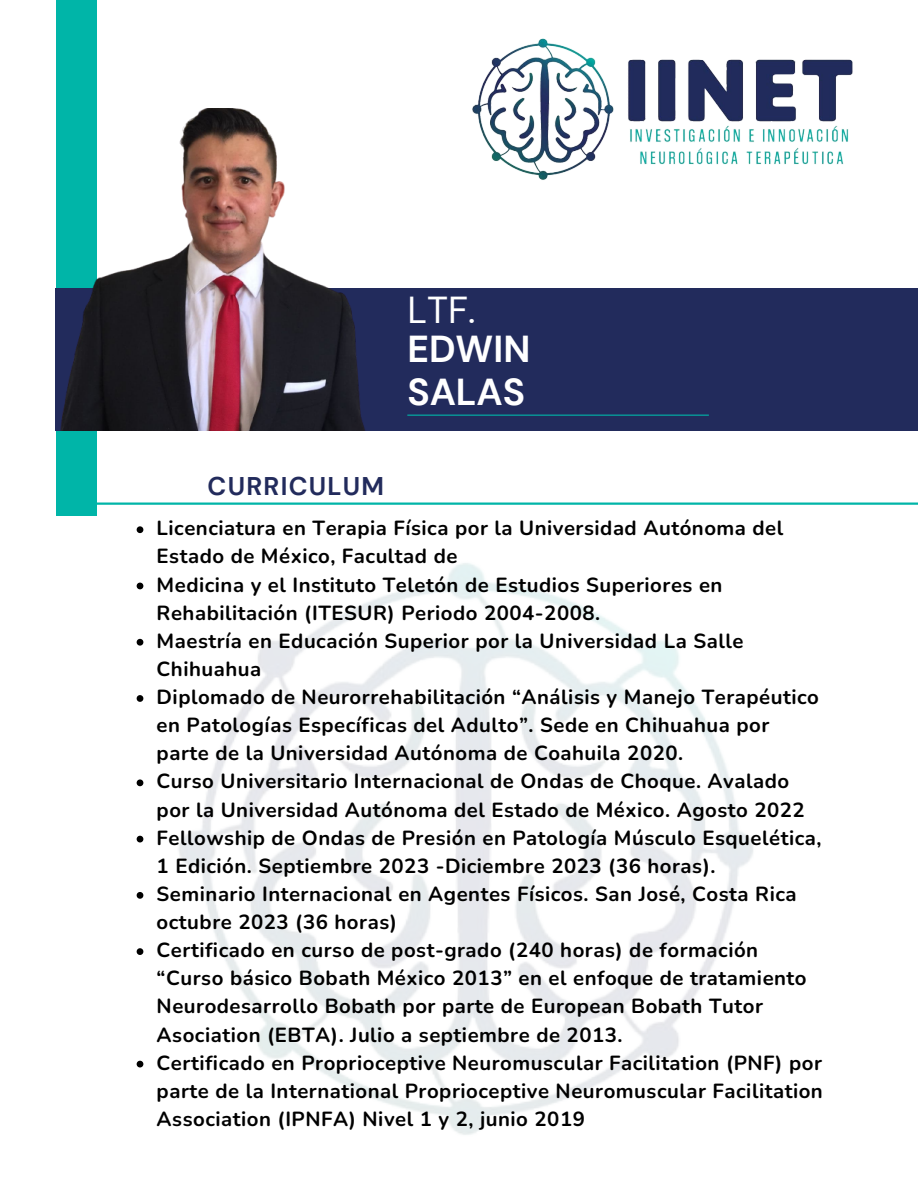
<style>
.page{position:relative;width:918px;height:1188px;background:#fff}
.page>*{position:absolute;margin:0;border:0;box-sizing:border-box;transform-origin:0 0}
.t1{font:700 37.5px/42.8px "DM Sans";color:#fff}
.t2{font:37.5px "DM Sans";color:#fff}
.t3{font:700 25.5px "DM Sans";letter-spacing:.05em;color:#222b5c}
.t4{font:700 20.4px/28.2px "Nunito";letter-spacing:.025em;color:#000}
</style>
<div class="page">
<div style="left:56px;top:0;width:41px;height:516px;background:#00b5a8"></div>
<div style="left:55px;top:288px;width:863px;height:143px;background:#222b5c"></div>
<hr style="left:407px;top:415px;width:302px;height:1px;background:#00b5a8">
<img style="left:136px;top:528px;width:617px;height:607px">
<hr style="left:76px;top:503px;width:842px;height:2px;background:#00b5a8">
<img style="left:472px;top:38px;width:381px;height:142px">
<svg style="left:137px;top:526px;width:6px;height:7px"></svg>
<svg style="left:137px;top:583px;width:6px;height:6px"></svg>
<svg style="left:137px;top:639px;width:6px;height:7px"></svg>
<svg style="left:137px;top:695px;width:6px;height:7px"></svg>
<svg style="left:137px;top:779px;width:6px;height:7px"></svg>
<svg style="left:137px;top:836px;width:6px;height:6px"></svg>
<svg style="left:137px;top:892px;width:6px;height:7px"></svg>
<svg style="left:137px;top:948px;width:6px;height:7px"></svg>
<svg style="left:137px;top:1061px;width:6px;height:6px"></svg>
<img style="left:60px;top:109px;width:305px;height:322px">
<p class="t2" style="left:407px;top:286px;width:69px">LTF.</p>
<p class="t1" style="left:407px;top:328px;width:125px">EDWIN<br>SALAS</p>
<h1 class="t3" style="left:208px;top:470px;width:178px">CURRICULUM</h1>
<h3 class="t4" style="left:157px;top:515px;width:628px">Licenciatura en Terapia Física por la Universidad Autónoma del<br>Estado de México, Facultad de</h3>
<p class="t4" style="left:157px;top:571px;width:567px">Medicina y el Instituto Teletón de Estudios Superiores en<br>Rehabilitación (ITESUR) Periodo 2004-2008.</p>
<p class="t4" style="left:157px;top:627px;width:588px">Maestría en Educación Superior por la Universidad La Salle<br>Chihuahua</p>
<p class="t4" style="left:157px;top:683px;width:664px">Diplomado de Neurorrehabilitación “Análisis y Manejo Terapéutico en Patologías Específicas del Adulto”. Sede en Chihuahua por parte de la Universidad Autónoma de Coahuila 2020.</p>
<p class="t4" style="left:157px;top:768px;width:650px">Curso Universitario Internacional de Ondas de Choque. Avalado por la Universidad Autónoma del Estado de México. Agosto 2022</p>
<p class="t4" style="left:157px;top:824px;width:666px">Fellowship de Ondas de Presión en Patología Músculo Esquelética,<br>1 Edición. Septiembre 2023 -Diciembre 2023 (36 horas).</p>
<p class="t4" style="left:157px;top:880px;width:642px">Seminario Internacional en Agentes Físicos. San José, Costa Rica octubre 2023 (36 horas)</p>
<p class="t4" style="left:157px;top:936px;width:652px">Certificado en curso de post-grado (240 horas) de formación “Curso básico Bobath México 2013” en el enfoque de tratamiento Neurodesarrollo Bobath por parte de European Bobath Tutor Asociation (EBTA). Julio a septiembre de 2013.</p>
<p class="t4" style="left:157px;top:1049px;width:668px;text-align:justify">Certificado en Proprioceptive Neuromuscular Facilitation (PNF) por parte de la International Proprioceptive Neuromuscular Facilitation Association (IPNFA) Nivel 1 y 2, junio 2019</p>
</div>
